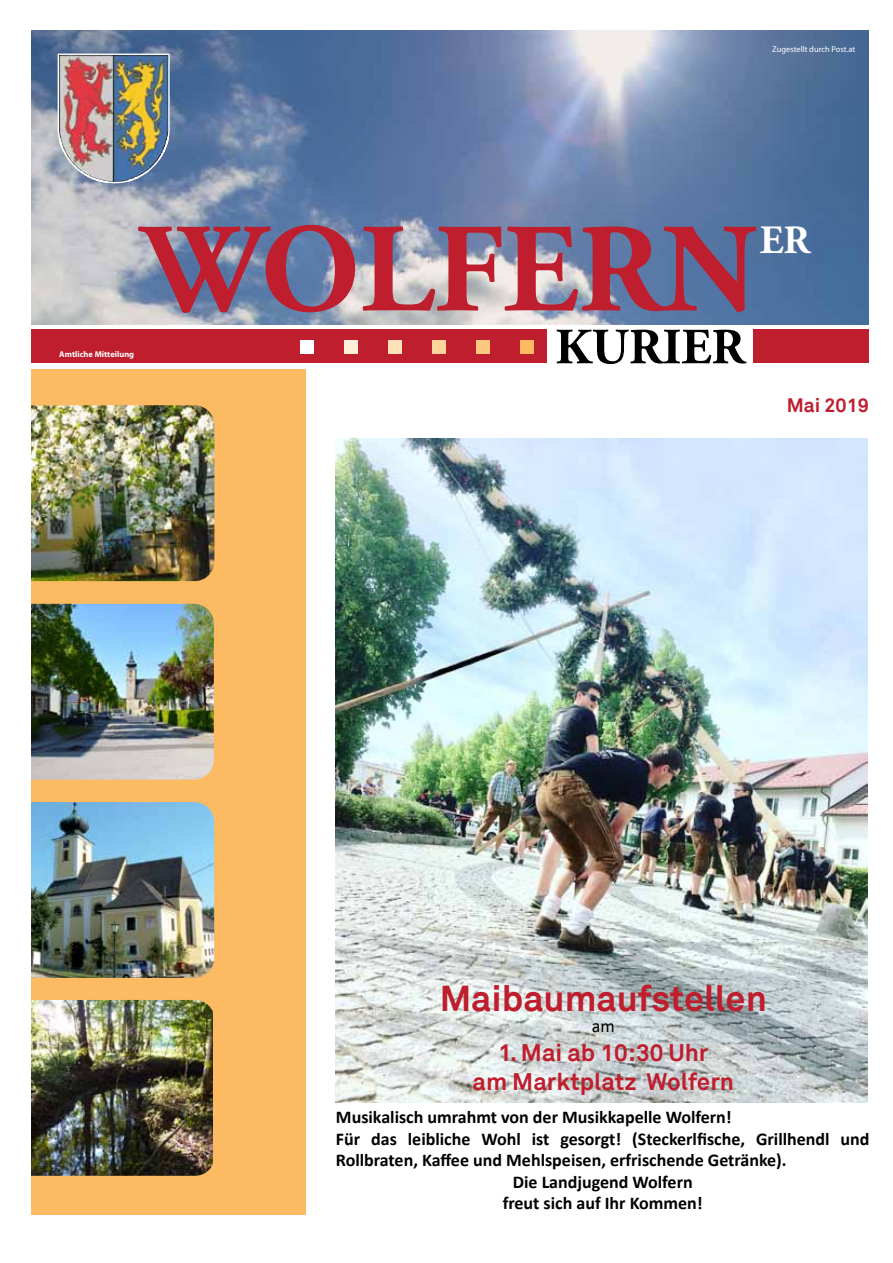
<style>
.page{position:relative;width:893px;height:1263px;background:#fff}
.page>*{position:absolute;margin:0;border:0;box-sizing:border-box;transform-origin:0 0}
.t1{font:700 126.3px "Adobe Garamond";color:#be1e2d}
.t2{font:700 50.7px "Adobe Garamond";color:#000}
.t3{font:700 40.05px "Adobe Garamond";color:#fff}
.t4{font:700 36px "Akkurat OEVP";color:#be1e2d}
.t5{font:700 24px/28.8px "Akkurat OEVP";color:#be1e2d;text-align:center}
.t6{font:700 19.5px "Akkurat OEVP";color:#be1e2d}
.t7{font:700 18px "Calibri";color:#000}
.t8{font:18px "Calibri";color:#000}
.t9{font:8.4px "Myriad Pro";color:#fff}
.t10{font:700 8.4px "Myriad Pro";color:#fff}
</style>
<div class="page">
<img style="left:31px;top:30px;width:838px;height:560px">
<div style="left:31px;top:330px;width:516px;height:33px;background:#be1e2d"></div>
<div style="left:753px;top:330px;width:116px;height:33px;background:#be1e2d"></div>
<div style="left:300px;top:341px;width:13px;height:13px;background:#fff"></div>
<div style="left:344px;top:341px;width:13px;height:13px;background:#ffeed9"></div>
<div style="left:388px;top:341px;width:13px;height:13px;background:#ffe1ba"></div>
<div style="left:432px;top:341px;width:13px;height:13px;background:#fed49c"></div>
<div style="left:476px;top:341px;width:13px;height:13px;background:#fdc780"></div>
<div style="left:520px;top:341px;width:14px;height:13px;background:#fcba63"></div>
<div style="left:31px;top:370px;width:275px;height:845px;background:#fcba63"></div>
<img style="left:31px;top:405px;width:184px;height:177px">
<img style="left:31px;top:802px;width:184px;height:176px">
<img style="left:31px;top:603px;width:183px;height:177px">
<img style="left:31px;top:1000px;width:182px;height:176px">
<img style="left:57px;top:53px;width:113px;height:131px">
<img style="left:336px;top:438px;width:532px;height:665px">
<p class="t9" style="left:772px;top:44px;width:85px">Zugestellt durch Post.at</p>
<h1 class="t1" style="left:142px;top:201px;width:616px">WOLFERN</h1>
<h3 class="t3" style="left:760px;top:219px;width:52px">ER</h3>
<p class="t10" style="left:59px;top:349px;width:76px">Amtliche Mitteilung</p>
<h2 class="t2" style="left:555px;top:319px;width:191px">KURIER</h2>
<p class="t6" style="left:787px;top:392px;width:84px">Mai 2019</p>
<h3 class="t4" style="left:440px;top:975px;width:329px">Maibaumaufstellen</h3>
<p class="t8" style="left:592px;top:1014px;width:25px">am</p>
<h3 class="t5" style="left:472px;top:1038px;width:263px">1. Mai ab 10:30 Uhr<br>am Marktplatz Wolfern</h3>
<p class="t7" style="left:336px;top:1104px;width:397px">Musikalisch umrahmt von der Musikkapelle Wolfern!</p>
<p class="t7" style="left:336px;top:1126px;width:535px">Für das leibliche Wohl ist gesorgt! (Steckerlfische, Grillhendl und</p>
<p class="t7" style="left:336px;top:1147px;width:452px">Rollbraten, Kaffee und Mehlspeisen, erfrischende Getränke).</p>
<p class="t7" style="left:513px;top:1169px;width:181px">Die Landjugend Wolfern</p>
<p class="t7" style="left:503px;top:1191px;width:202px">freut sich auf Ihr Kommen!</p>
</div>
